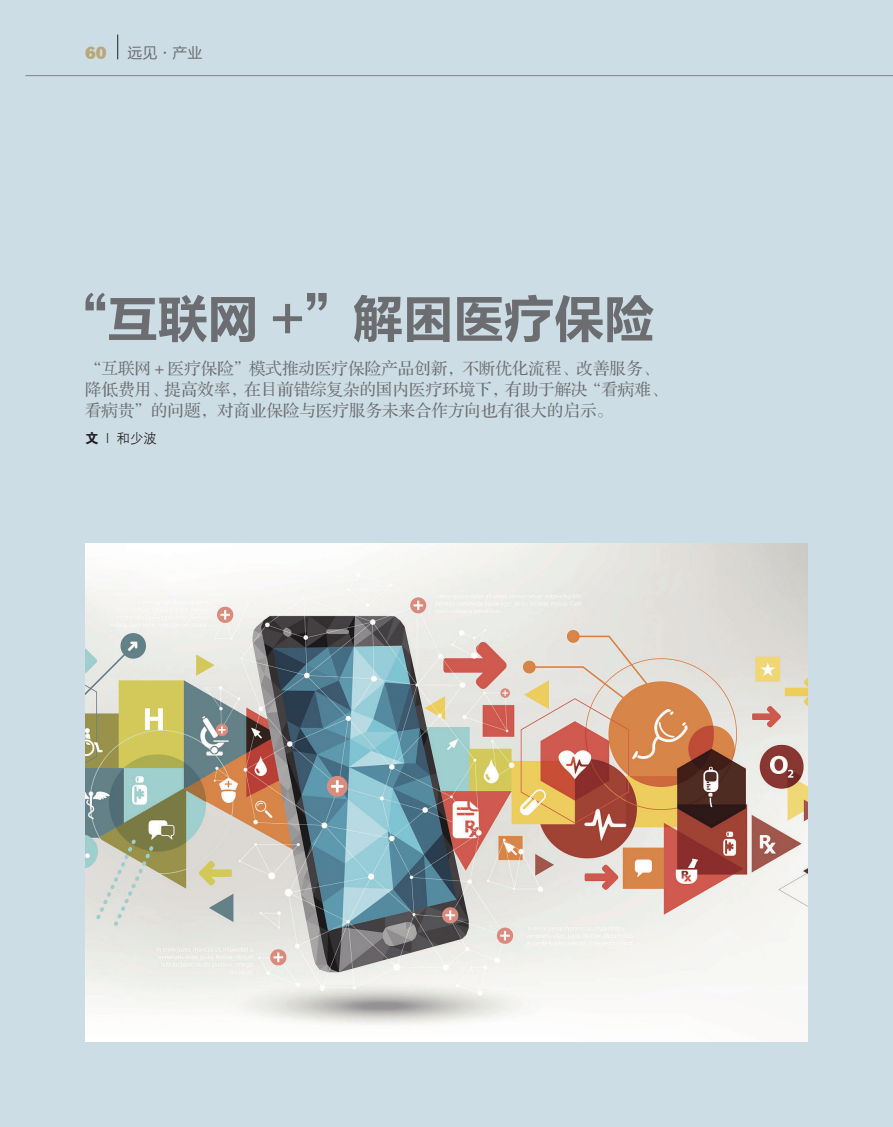
<style>
.page{position:relative;width:893px;height:1127px;background:#cddde6}
.page>*{position:absolute;margin:0;border:0;box-sizing:border-box;transform-origin:0 0}
.t1{font:51.75px "FZLTCHJW GB1 0";letter-spacing:-.03em;color:#6c6d70}
.t2{font:16.5px/21px "FZS3 JW GB1 0";color:#6c6d70}
.t3{font:15px "FZLTHJW GB1 0";color:#6c6d70}
.t4{font:13.5px "FZZDXJW GB1 0";color:#231f20}
.s1{font-family:"Stymie BT";font-weight:800;font-size:16.95px;color:#b8a779}
.s2{font-family:"FZDHTJW GB1 0"}
</style>
<div class="page">
<svg style="left:117px;top:35px;width:1px;height:24px"></svg>
<hr style="left:26px;top:75px;width:867px;height:1px;background:#808285">
<img style="left:85px;top:543px;width:723px;height:499px">
<p class="t3" style="left:85px;top:45px;width:119px"><span class="s1">60</span> 远见·产业</p>
<p class="t1" style="left:56px;top:291px;width:600px">“互联网 +”解困医疗保险</p>
<p class="t2" style="left:85px;top:359px;width:584px">“互联网 + 医疗保险”模式推动医疗保险产品创新，不断优化流程、改善服务、降低费用、提高效率，在目前错综复杂的国内医疗环境下，有助于解决“看病难、看病贵”的问题，对商业保险与医疗服务未来合作方向也有很大的启示。</p>
<p class="t4" style="left:85px;top:431px;width:74px"><span class="s2">文</span> | 和少波</p>
</div>
